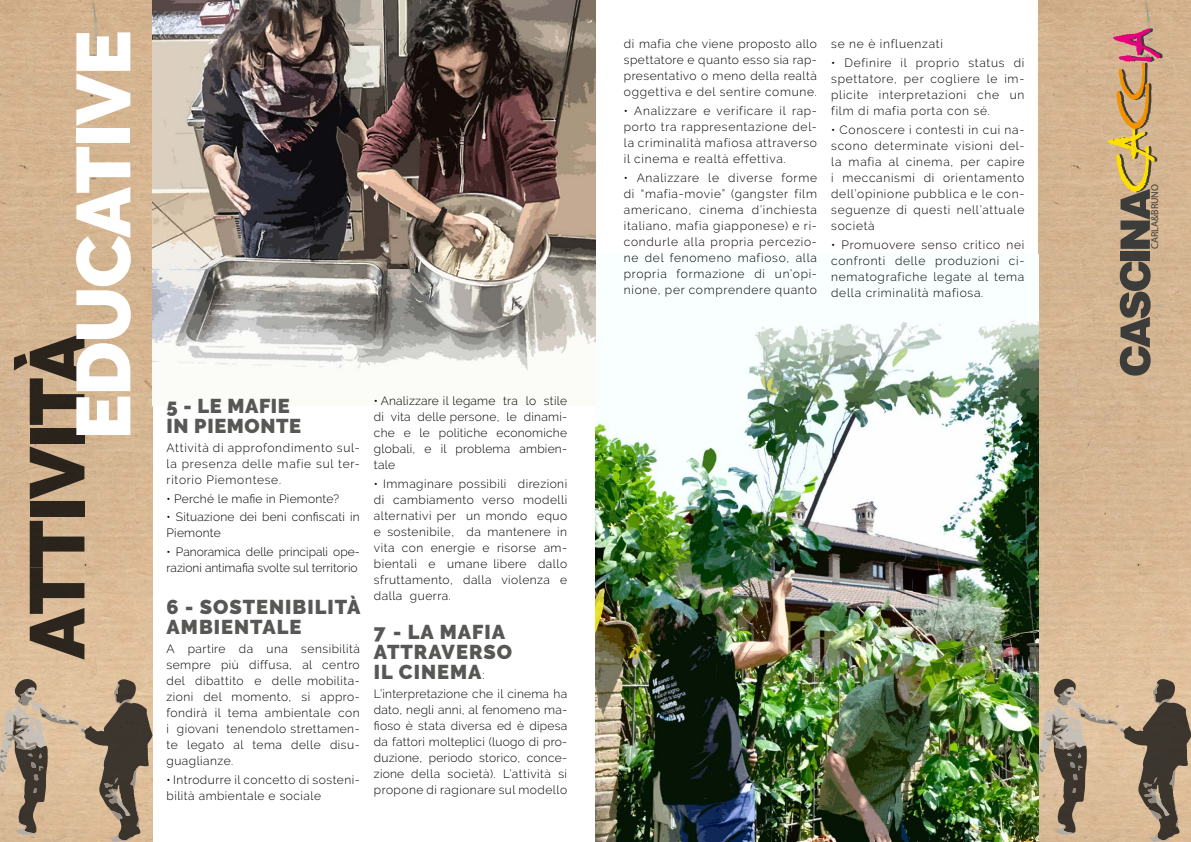
<style>
.page{position:relative;width:1191px;height:842px;background:#fff}
.page>*{position:absolute;margin:0;border:0;box-sizing:border-box;transform-origin:0 0}
.t1{font:900 77px "Raleway";letter-spacing:-.02em;color:#000}
.t2{font:900 76px "Raleway";letter-spacing:-.02em;color:#fff}
.t3{font:900 20px/20px "Raleway";letter-spacing:.05em;color:#575756}
.t4{font:900 20px/20px "Raleway";letter-spacing:.03em;color:#575756}
.t5{font:300 12px/16px "Raleway";letter-spacing:.04em;color:#000;text-align:justify}
.t6{font:300 12px/16px "Raleway";color:#000}
.t7{font:300 12px/16px "Raleway";letter-spacing:.02em;color:#000}
.t8{font:300 12px "Raleway";letter-spacing:.06em;color:#000}
.t9{font:10px "Myriad Pro";color:#3c3c3b}
.s1{font-weight:300;font-size:12px;color:#000}
</style>
<div class="page">
<img style="left:0;top:0;width:152px;height:678px">
<img style="left:1038px;top:0;width:153px;height:678px">
<img style="left:596px;top:320px;width:442px;height:522px">
<img style="left:152px;top:0;width:443px;height:372px">
<svg style="left:0;top:678px;width:153px;height:164px;background:#ad977e"></svg>
<svg style="left:1038px;top:678px;width:153px;height:164px;background:#aa967c"></svg>
<svg style="left:1119px;top:261px;width:31px;height:115px;background:#786c5d"></svg>
<div style="left:1120px;top:251px;width:29px;height:9px;background:#3c3c3b"></div>
<svg style="left:1107px;top:28px;width:55px;height:221px;background:#c09970"></svg>
<h2 class="t2" style="left:59px;top:440px;width:411px;rotate:-90deg">EDUCATIVE</h2>
<h1 class="t1" style="left:13px;top:659px;width:328px;rotate:-90deg">ATTIVITÀ</h1>
<h3 class="t4" style="left:167px;top:396px;width:136px">5 - LE MAFIE<br>IN PIEMONTE</h3>
<p class="t5" style="left:167px;top:439px;width:195px">Attività di approfondimento sul&shy;la presenza delle mafie sul ter&shy;ritorio Piemontese.</p>
<p class="t7" style="left:167px;top:490px;width:174px">• Perché le mafie in Piemonte?</p>
<p class="t7" style="left:167px;top:509px;width:195px">• Situazione dei beni confiscati in<br>Piemonte</p>
<p class="t6" style="left:167px;top:544px;width:195px">• Panoramica delle principali ope&shy;razioni antimafia svolte sul territorio</p>
<h3 class="t3" style="left:167px;top:597px;width:195px">6 - SOSTENIBILITÀ<br>AMBIENTALE</h3>
<p class="t5" style="left:167px;top:640px;width:195px">A partire da una sensibilità sempre più diffusa, al centro del dibattito e delle mobilita&shy;zioni del momento, si appro&shy;fondirà il tema ambientale con i giovani tenendolo strettamen&shy;te legato al tema delle disu&shy;guaglianze.</p>
<p class="t5" style="left:167px;top:771px;width:195px">• Introdurre il concetto di sosteni&shy;bilità ambientale e sociale</p>
<p class="t5" style="left:374px;top:393px;width:195px">• Analizzare il legame tra lo stile di vita delle persone, le dinami&shy;che e le politiche economiche globali, e il problema ambien&shy;tale</p>
<p class="t5" style="left:374px;top:476px;width:195px">• Immaginare possibili direzioni di cambiamento verso modelli alternativi per un mondo equo e sostenibile, da mantenere in vita con energie e risorse am&shy;bientali e umane libere dallo sfruttamento, dalla violenza e dalla guerra.</p>
<h3 class="t3" style="left:374px;top:622px;width:140px">7 - LA MAFIA<br>ATTRAVERSO<br>IL CINEMA<span class="s1">:</span></h3>
<p class="t5" style="left:374px;top:686px;width:195px">L’interpretazione che il cinema ha dato, negli anni, al fenomeno ma&shy;fioso è stata diversa ed è dipesa da fattori molteplici (luogo di pro&shy;duzione, periodo storico, conce&shy;zione della società). L’attività si propone di ragionare sul modello</p>
<p class="t5" style="left:624px;top:36px;width:195px">di mafia che viene proposto allo spettatore e quanto esso sia rap&shy;presentativo o meno della realtà oggettiva e del sentire comune.</p>
<p class="t5" style="left:624px;top:103px;width:195px">• Analizzare e verificare il rap&shy;porto tra rappresentazione del&shy;la criminalità mafiosa attraverso il cinema e realtà effettiva.</p>
<p class="t5" style="left:624px;top:170px;width:195px">• Analizzare le diverse forme di “mafia-movie” (gangster film americano, cinema d’inchiesta italiano, mafia giapponese) e ri&shy;condurle alla propria percezio&shy;ne del fenomeno mafioso, alla propria formazione di un’opi&shy;nione, per comprendere quanto</p>
<p class="t8" style="left:831px;top:37px;width:113px">se ne è influenzati</p>
<p class="t5" style="left:831px;top:55px;width:195px">• Definire il proprio status di spettatore, per cogliere le im&shy;plicite interpretazioni che un film di mafia porta con sé.</p>
<p class="t5" style="left:831px;top:121px;width:195px">• Conoscere i contesti in cui na&shy;scono determinate visioni del&shy;la mafia al cinema, per capire i meccanismi di orientamento dell’opinione pubblica e le con&shy;seguenze di questi nell’attuale società</p>
<p class="t5" style="left:831px;top:236px;width:195px">• Promuovere senso critico nei confronti delle produzioni ci&shy;nematografiche legate al tema della criminalità mafiosa.</p>
<p class="t9" style="left:1148px;top:249px;width:66px;rotate:-90deg">CARLA&amp;BRUNO</p>
</div>
